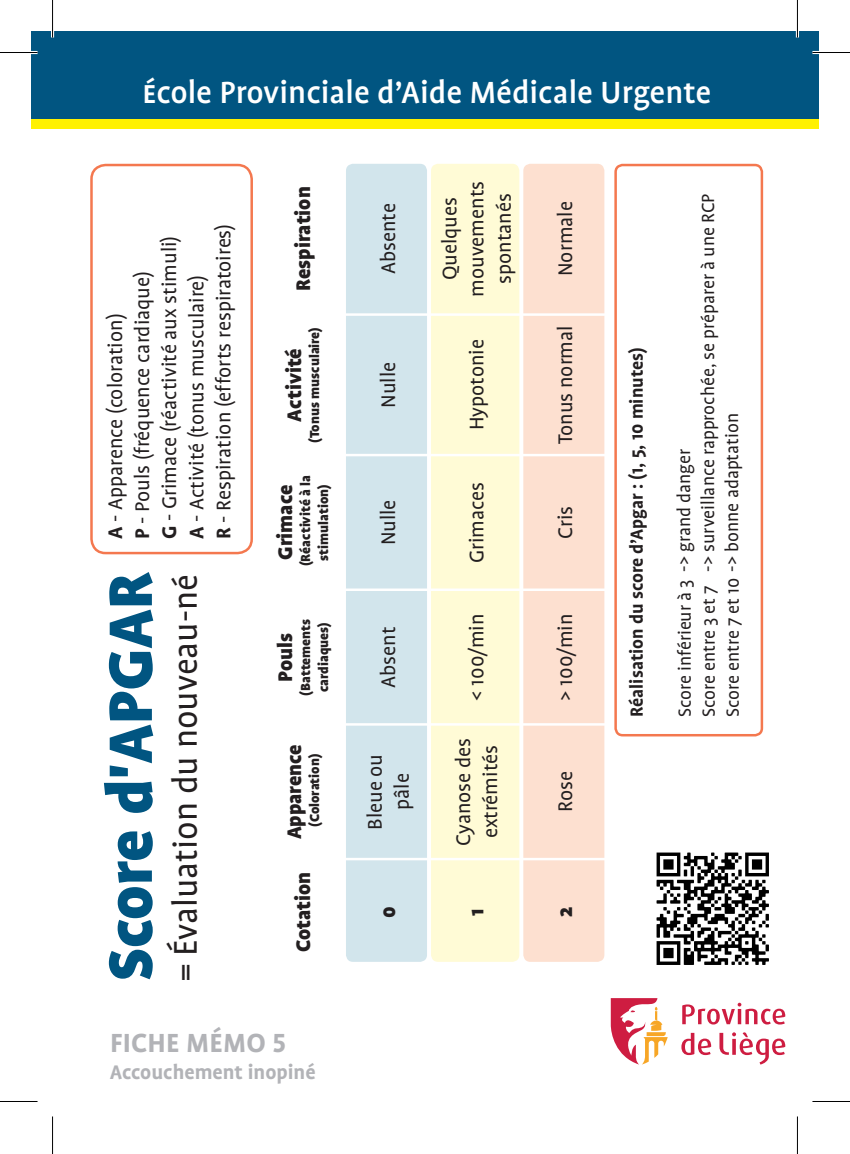
<style>
.page{position:relative;width:850px;height:1154px;background:#fff}
.page>*{position:absolute;margin:0;border:0;box-sizing:border-box;transform-origin:0 0}
.t1{font:900 70px "Profile OT";color:#015581}
.t2{font:37.5px "Profile OT";color:#231f20}
.t3{font:500 35px "Profile OT";color:#fff}
.t4{font:700 30px "Profile OT";letter-spacing:.01em;color:#b2b3b7}
.t5{font:22.5px/27px "Profile OT";color:#231f20;text-align:center}
.t6{font:900 22.5px "Profile OT";color:#231f20}
.t7{font:700 22.5px "Profile OT";color:#b2b3b7}
.t8{font:20px "Profile OT";color:#231f20}
.t9{font:700 20px "Profile OT";color:#231f20}
.t10{font:900 15px/18px "Profile OT";color:#231f20}
.s1{font-weight:700}
</style>
<div class="page">
<div style="left:346px;top:164px;width:81px;height:798px;background:#d2e5ec;border-radius:7px"></div>
<div style="left:431px;top:164px;width:88px;height:798px;background:#fffbd6;border-radius:7px"></div>
<div style="left:523px;top:164px;width:81px;height:798px;background:#fde0d0;border-radius:7px"></div>
<div style="left:31px;top:31px;width:787px;height:89px;background:#015581"></div>
<div style="left:31px;top:119px;width:787px;height:10px;background:#fff101"></div>
<div style="left:90px;top:164px;width:163px;height:390px;border:2px solid #f4784f;border-radius:14px"></div>
<hr style="left:343px;top:858px;width:85px;height:2px;background:#fff">
<hr style="left:343px;top:723px;width:85px;height:3px;background:#fff">
<hr style="left:343px;top:588px;width:85px;height:3px;background:#fff">
<hr style="left:343px;top:454px;width:85px;height:2px;background:#fff">
<hr style="left:343px;top:313px;width:85px;height:3px;background:#fff">
<hr style="left:428px;top:858px;width:92px;height:2px;background:#fff">
<hr style="left:428px;top:723px;width:92px;height:3px;background:#fff">
<hr style="left:428px;top:588px;width:92px;height:3px;background:#fff">
<hr style="left:428px;top:454px;width:92px;height:2px;background:#fff">
<hr style="left:428px;top:313px;width:92px;height:3px;background:#fff">
<hr style="left:520px;top:858px;width:85px;height:2px;background:#fff">
<hr style="left:520px;top:723px;width:85px;height:3px;background:#fff">
<hr style="left:520px;top:588px;width:85px;height:3px;background:#fff">
<hr style="left:520px;top:454px;width:85px;height:2px;background:#fff">
<hr style="left:520px;top:313px;width:85px;height:3px;background:#fff">
<div style="left:614px;top:164px;width:148px;height:572px;border:2px solid #f4784f;border-radius:7px"></div>
<img style="left:656px;top:852px;width:113px;height:113px">
<svg style="left:610px;top:998px;width:57px;height:66px"></svg>
<svg style="left:681px;top:1032px;width:103px;height:32px"></svg>
<svg style="left:682px;top:1003px;width:102px;height:21px"></svg>
<hr style="left:0;top:51px;width:38px;height:3px;background:#fff">
<hr style="left:812px;top:51px;width:37px;height:3px;background:#fff">
<hr style="left:51px;top:0;width:3px;height:38px;background:#fff">
<hr style="left:795px;top:0;width:3px;height:38px;background:#fff">
<hr style="left:0;top:52px;width:38px;height:1px;background:#000">
<hr style="left:812px;top:52px;width:37px;height:1px;background:#000">
<hr style="left:0;top:1101px;width:38px;height:1px;background:#000">
<hr style="left:812px;top:1101px;width:37px;height:1px;background:#000">
<hr style="left:52px;top:0;width:1px;height:38px;background:#000">
<hr style="left:52px;top:1116px;width:1px;height:38px;background:#000">
<hr style="left:796px;top:0;width:1px;height:38px;background:#000">
<hr style="left:796px;top:1116px;width:1px;height:38px;background:#000">
<p class="t3" style="left:142px;top:72px;width:570px">École Provinciale d’Aide Médicale Urgente</p>
<p class="t5" style="left:210px;top:539px;width:317px;rotate:-90deg"><span class="s1">R</span> - Respiration (efforts respiratoires)</p>
<p class="t5" style="left:156px;top:539px;width:305px;rotate:-90deg"><span class="s1">G</span> - Grimace (réactivité aux stimuli)</p>
<p class="t5" style="left:129px;top:539px;width:270px;rotate:-90deg"><span class="s1">P</span> - Pouls (fréquence cardiaque)</p>
<p class="t5" style="left:183px;top:539px;width:266px;rotate:-90deg"><span class="s1">A</span> - Activité (tonus musculaire)</p>
<p class="t5" style="left:102px;top:539px;width:227px;rotate:-90deg"><span class="s1">A</span> - Apparence (coloration)</p>
<p class="t1" style="left:91px;top:981px;width:410px;rotate:-90deg">Score d'APGAR</p>
<p class="t2" style="left:164px;top:981px;width:408px;rotate:-90deg">= Évaluation du nouveau-né</p>
<p class="t6" style="left:290px;top:291px;width:106px;rotate:-90deg">Respiration</p>
<p class="t10" style="left:305px;top:442px;width:117px;rotate:-90deg">(Tonus musculaire)</p>
<p class="t6" style="left:281px;top:421px;width:75px;rotate:-90deg">Activité</p>
<p class="t6" style="left:272px;top:560px;width:76px;rotate:-90deg">Grimace</p>
<p class="t10" style="left:296px;top:566px;width:92px;text-align:center;rotate:-90deg">(Réactivité à la stimulation)</p>
<p class="t10" style="left:296px;top:695px;width:78px;rotate:-90deg">(Battements cardiaques)</p>
<p class="t6" style="left:272px;top:681px;width:50px;rotate:-90deg">Pouls</p>
<p class="t6" style="left:281px;top:839px;width:96px;rotate:-90deg">Apparence</p>
<p class="t10" style="left:305px;top:826px;width:75px;rotate:-90deg">(Coloration)</p>
<p class="t6" style="left:290px;top:952px;width:82px;rotate:-90deg">Cotation</p>
<p class="t4" style="left:110px;top:1026px;width:178px">FICHE MÉMO 5</p>
<p class="t7" style="left:110px;top:1059px;width:207px">Accouchement inopiné</p>
<p class="t5" style="left:375px;top:274px;width:72px;rotate:-90deg">Absente</p>
<p class="t5" style="left:375px;top:408px;width:47px;rotate:-90deg">Nulle</p>
<p class="t5" style="left:375px;top:545px;width:47px;rotate:-90deg">Nulle</p>
<p class="t5" style="left:375px;top:688px;width:63px;rotate:-90deg">Absent</p>
<p class="t5" style="left:361px;top:829px;width:77px;rotate:-90deg">Bleue ou pâle</p>
<p class="t6" style="left:375px;top:918px;width:13px;rotate:-90deg">0</p>
<p class="t5" style="left:436px;top:297px;width:117px;rotate:-90deg">Quelques mouvements spontanés</p>
<p class="t5" style="left:463px;top:430px;width:93px;rotate:-90deg">Hypotonie</p>
<p class="t5" style="left:463px;top:563px;width:83px;rotate:-90deg">Grimaces</p>
<p class="t5" style="left:463px;top:700px;width:88px;rotate:-90deg">&lt; 100/min</p>
<p class="t5" style="left:450px;top:846px;width:109px;rotate:-90deg">Cyanose des extrémités</p>
<p class="t6" style="left:464px;top:916px;width:9px;rotate:-90deg">1</p>
<p class="t5" style="left:552px;top:276px;width:76px;rotate:-90deg">Normale</p>
<p class="t5" style="left:552px;top:444px;width:121px;rotate:-90deg">Tonus normal</p>
<p class="t5" style="left:552px;top:539px;width:34px;rotate:-90deg">Cris</p>
<p class="t5" style="left:552px;top:700px;width:88px;rotate:-90deg">&gt; 100/min</p>
<p class="t5" style="left:552px;top:812px;width:42px;rotate:-90deg">Rose</p>
<p class="t6" style="left:552px;top:917px;width:12px;rotate:-90deg">2</p>
<p class="t9" style="left:625px;top:717px;width:371px;rotate:-90deg">Réalisation du score d’Apgar : (1, 5, 10 minutes)</p>
<p class="t8" style="left:696px;top:572px;width:380px;rotate:-90deg">-&gt; surveillance rapprochée, se préparer à une RCP</p>
<p class="t8" style="left:720px;top:717px;width:306px;rotate:-90deg">Score entre 7 et 10 -&gt; bonne adaptation</p>
<p class="t8" style="left:673px;top:717px;width:269px;rotate:-90deg">Score inférieur à 3 -&gt; grand danger</p>
<p class="t8" style="left:697px;top:717px;width:133px;rotate:-90deg">Score entre 3 et 7</p>
</div>
